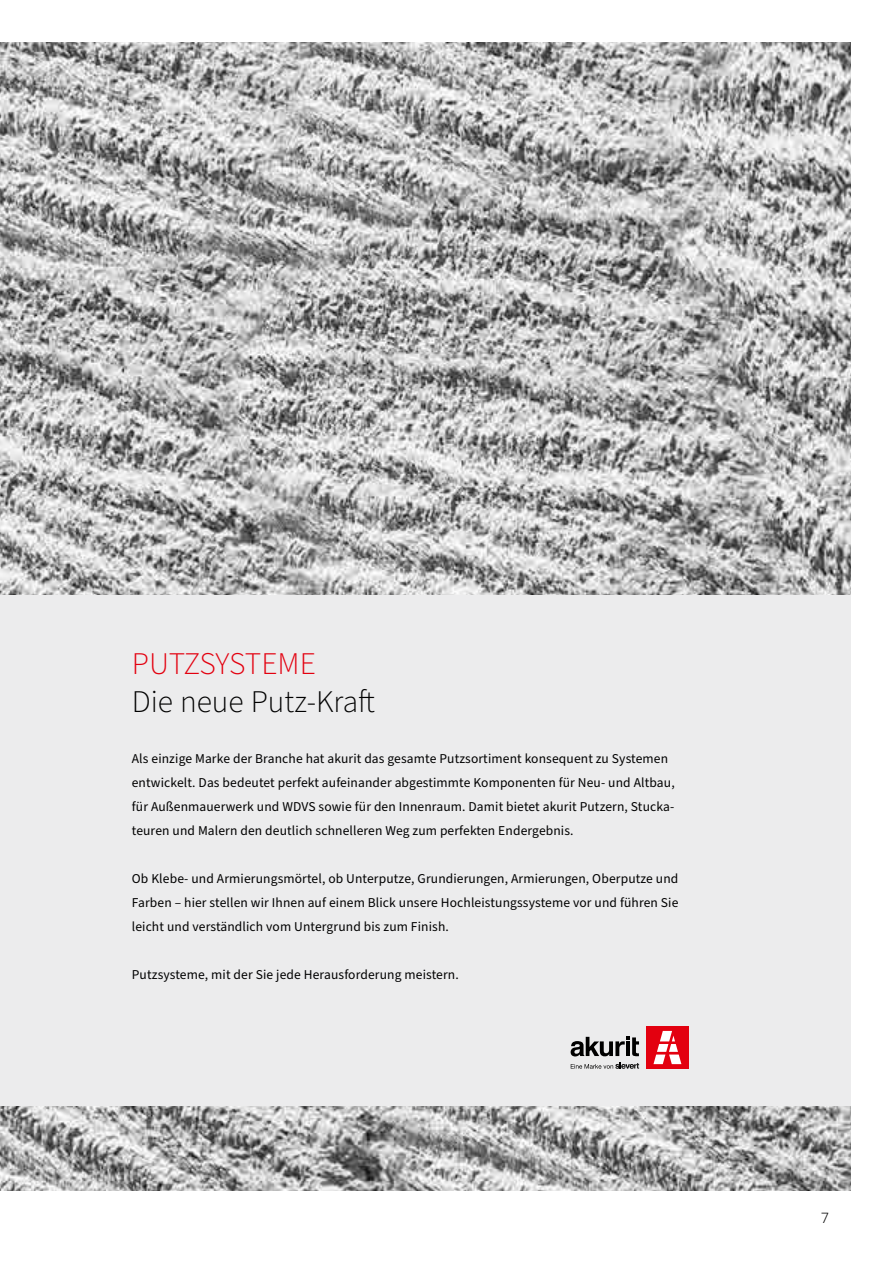
<style>
.page{position:relative;width:893px;height:1263px;background:#fff}
.page>*{position:absolute;margin:0;border:0;box-sizing:border-box;transform-origin:0 0}
.t1{font:300 31.5px "Source Sans Pro";color:#000}
.t2{font:300 31.5px "Source Sans Pro";letter-spacing:-.005em;color:#e3000f}
.CB_AF_PAGINA-R{font:300 14.25px "Roboto";color:#000}
.Einlesetext_14_18_5{font:13.5px/24px "Source Sans Pro";letter-spacing:.01em;color:#000}
</style>
<div class="page">
<img style="left:0;top:43px;width:850px;height:1148px">
<div style="left:0;top:595px;width:850px;height:511px;background:#ececed"></div>
<svg style="left:571px;top:1036px;width:68px;height:20px"></svg>
<div style="left:646px;top:1026px;width:42px;height:43px;background:#e3000f"></div>
<svg style="left:653px;top:1031px;width:28px;height:33px"></svg>
<svg style="left:571px;top:1062px;width:68px;height:7px"></svg>
<p class="t2" style="left:132px;top:643px;width:186px">PUTZSYSTEME</p>
<p class="t1" style="left:132px;top:681px;width:245px">Die neue Putz-Kraft</p>
<p class="Einlesetext_14_18_5" style="left:132px;top:747px;width:544px">Als einzige Marke der Branche hat akurit das gesamte Putzsortiment konsequent zu Systemen entwickelt. Das bedeutet perfekt aufeinander abgestimmte Komponenten für Neu- und Altbau, für Außenmauerwerk und WDVS sowie für den Innenraum. Damit bietet akurit Putzern, Stucka&shy;teuren und Malern den deutlich schnelleren Weg zum perfekten Endergebnis.</p>
<p class="Einlesetext_14_18_5" style="left:132px;top:867px;width:548px;text-align:justify">Ob Klebe- und Armierungsmörtel, ob Unterputze, Grundierungen, Armierungen, Oberputze und Farben – hier stellen wir Ihnen auf einem Blick unsere Hochleistungssysteme vor und führen Sie leicht und verständlich vom Untergrund bis zum Finish.</p>
<p class="Einlesetext_14_18_5" style="left:132px;top:963px;width:328px">Putzsysteme, mit der Sie jede Herausforderung meistern.</p>
<p class="CB_AF_PAGINA-R" style="left:821px;top:1208px;width:9px">7</p>
</div>
